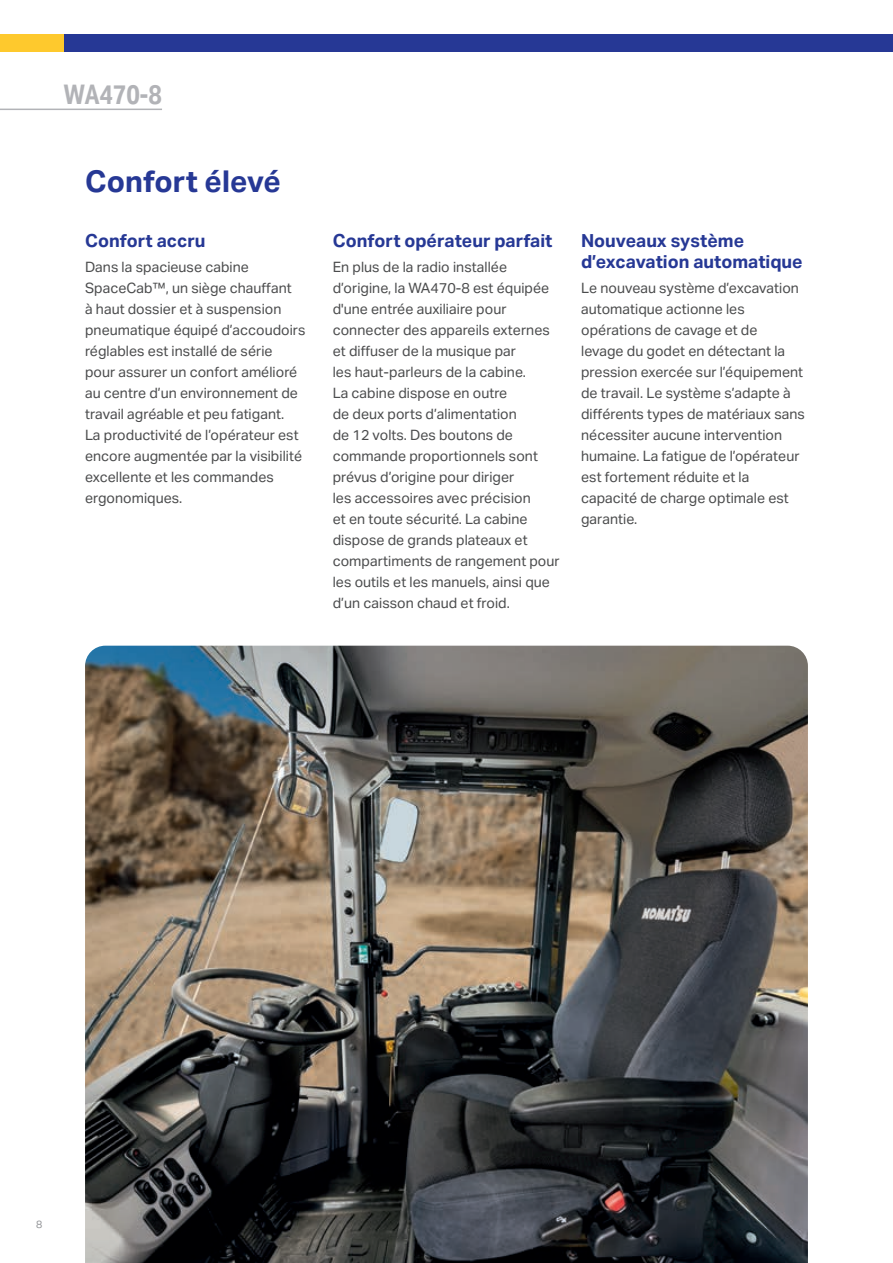
<style>
.page{position:relative;width:893px;height:1263px;background:#fff}
.page>*{position:absolute;margin:0;border:0;box-sizing:border-box;transform-origin:0 0}
.t1{font:700 30px "Aktiv Grotesk";color:#263895}
.t2{font:700 27px "Aktiv Grotesk Cd";color:#b2b3b7}
.t3{font:700 18px/21px "Aktiv Grotesk";color:#263895}
.t4{font:14.25px/21px "Aktiv Grotesk";color:#4b4c4d}
.t5{font:10.5px "Aktiv Grotesk";color:#939598}
</style>
<div class="page">
<img style="left:85px;top:646px;width:723px;height:617px">
<hr style="left:0;top:109px;width:162px;height:1px;background:#b2b3b7">
<div style="left:0;top:34px;width:143px;height:17px;background:#fec92d"></div>
<div style="left:64px;top:34px;width:829px;height:17px;background:#263895"></div>
<h2 class="t2" style="left:64px;top:79px;width:100px">WA470-8</h2>
<h1 class="t1" style="left:85px;top:164px;width:197px">Confort élevé</h1>
<p class="t3" style="left:85px;top:230px;width:122px">Confort accru</p>
<p class="t4" style="left:85px;top:257px;width:222px">Dans la spacieuse cabine<br>SpaceCab™, un siège chauffant<br>à haut dossier et à suspension pneumatique équipé d’accoudoirs réglables est installé de série pour assurer un confort amélioré au centre d’un environnement de travail agréable et peu fatigant.<br>La productivité de l’opérateur est encore augmentée par la visibilité excellente et les commandes ergonomiques.</p>
<p class="t3" style="left:333px;top:230px;width:221px">Confort opérateur parfait</p>
<p class="t4" style="left:333px;top:257px;width:228px">En plus de la radio installée d’origine, la WA470-8 est équipée d'une entrée auxiliaire pour connecter des appareils externes et diffuser de la musique par<br>les haut-parleurs de la cabine.<br>La cabine dispose en outre<br>de deux ports d’alimentation<br>de 12 volts. Des boutons de commande proportionnels sont prévus d’origine pour diriger<br>les accessoires avec précision<br>et en toute sécurité. La cabine dispose de grands plateaux et compartiments de rangement pour les outils et les manuels, ainsi que d’un caisson chaud et froid.</p>
<p class="t3" style="left:581px;top:230px;width:223px">Nouveaux système d’excavation automatique</p>
<p class="t4" style="left:581px;top:278px;width:225px">Le nouveau système d’excavation automatique actionne les opérations de cavage et de<br>levage du godet en détectant la pression exercée sur l’équipement de travail. Le système s’adapte à différents types de matériaux sans nécessiter aucune intervention humaine. La fatigue de l’opérateur est fortement réduite et la capacité de charge optimale est garantie.</p>
<p class="t5" style="left:36px;top:1218px;width:8px">8</p>
</div>
